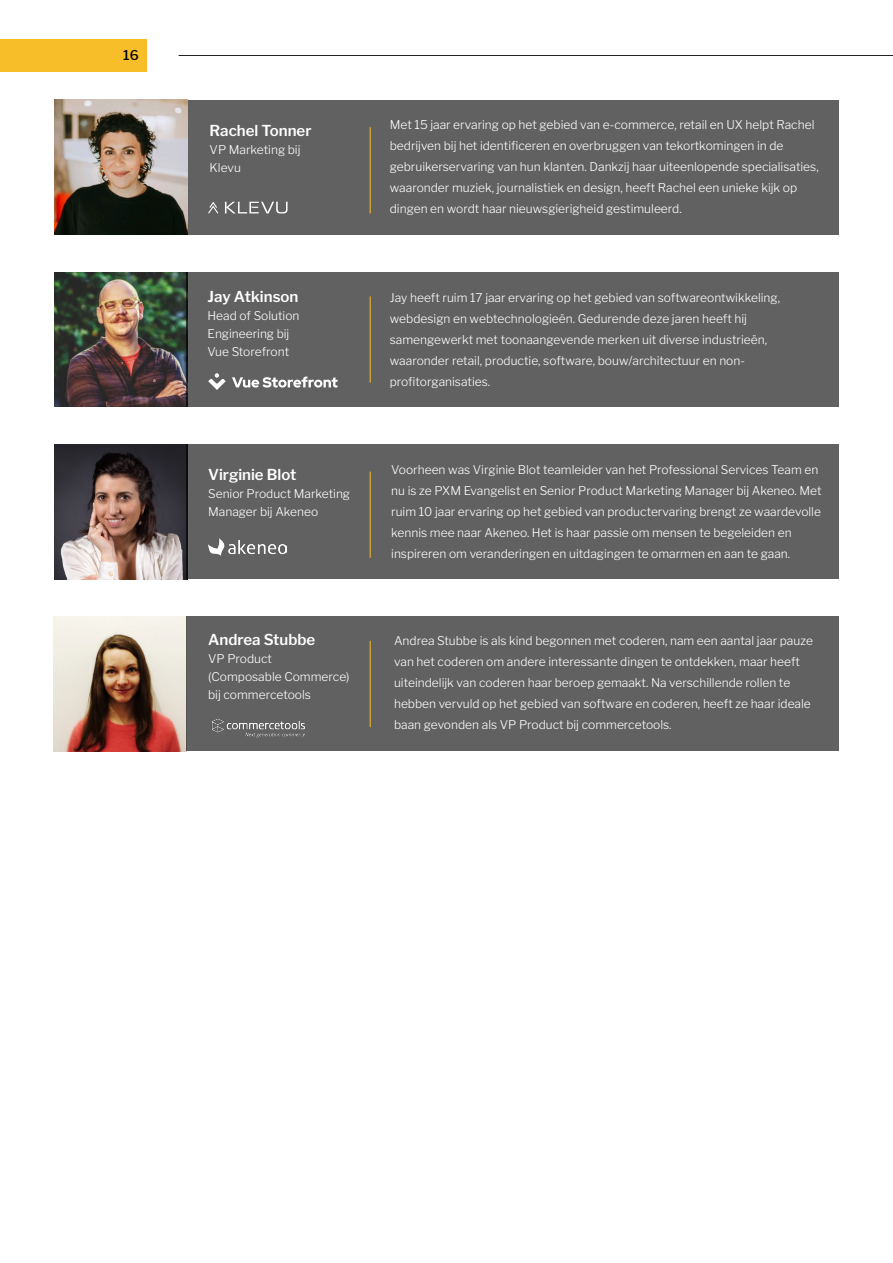
<style>
.page{position:relative;width:893px;height:1263px;background:#fff}
.page>*{position:absolute;margin:0;border:0;box-sizing:border-box;transform-origin:0 0}
.t1{font:600 15px "Libre Franklin";color:#fff}
.t2{font:500 13.5px "Libre Franklin";color:#000}
.t3{font:300 12px/21px "Libre Franklin";color:#fff}
</style>
<div class="page">
<hr style="left:179px;top:55px;width:714px;height:1px;background:#222">
<img style="left:54px;top:617px;width:133px;height:134px">
<img style="left:54px;top:444px;width:133px;height:135px">
<img style="left:54px;top:272px;width:133px;height:135px">
<div style="left:187px;top:272px;width:652px;height:135px;background:#616161"></div>
<div style="left:187px;top:444px;width:652px;height:135px;background:#616161"></div>
<div style="left:187px;top:617px;width:652px;height:134px;background:#616161"></div>
<div style="left:187px;top:100px;width:652px;height:135px;background:#616161"></div>
<img style="left:54px;top:100px;width:133px;height:135px">
<hr style="left:370px;top:641px;width:1px;height:86px;background:#f8be29">
<hr style="left:370px;top:472px;width:1px;height:86px;background:#f8be29">
<hr style="left:370px;top:296px;width:1px;height:87px;background:#f8be29">
<hr style="left:370px;top:127px;width:1px;height:86px;background:#f8be29">
<svg style="left:208px;top:202px;width:10px;height:11px"></svg>
<svg style="left:225px;top:202px;width:63px;height:11px"></svg>
<svg style="left:232px;top:376px;width:106px;height:12px"></svg>
<svg style="left:208px;top:373px;width:18px;height:17px"></svg>
<img style="left:208px;top:538px;width:78px;height:17px">
<img style="left:212px;top:719px;width:93px;height:19px">
<div style="left:0;top:39px;width:147px;height:33px;background:#f8be29"></div>
<p class="t2" style="left:123px;top:47px;width:17px">16</p>
<p class="t1" style="left:210px;top:121px;width:103px">Rachel Tonner</p>
<p class="t3" style="left:210px;top:140px;width:92px;line-height:18px">VP Marketing bij<br>Klevu</p>
<p class="t1" style="left:208px;top:287px;width:92px">Jay Atkinson</p>
<p class="t3" style="left:208px;top:307px;width:94px;line-height:18px">Head of Solution<br>Engineering bij<br>Vue Storefront</p>
<p class="t1" style="left:208px;top:466px;width:90px">Virginie Blot</p>
<p class="t3" style="left:208px;top:485px;width:143px;line-height:18px">Senior Product Marketing<br>Manager bij Akeneo</p>
<p class="t1" style="left:208px;top:630px;width:109px">Andrea Stubbe</p>
<p class="t3" style="left:208px;top:649px;width:143px;line-height:18px">VP Product<br>(Composable Commerce) bij commercetools</p>
<p class="t3" style="left:390px;top:114px;width:430px">Met 15 jaar ervaring op het gebied van e-commerce, retail en UX helpt Rachel bedrijven bij het identificeren en overbruggen van tekortkomingen in de gebruikerservaring van hun klanten. Dankzij haar uiteenlopende specialisaties, waaronder muziek, journalistiek en design, heeft Rachel een unieke kijk op dingen en wordt haar nieuwsgierigheid gestimuleerd.</p>
<p class="t3" style="left:390px;top:287px;width:392px">Jay heeft ruim 17 jaar ervaring op het gebied van softwareontwikkeling, webdesign en webtechnologieën. Gedurende deze jaren heeft hij samengewerkt met toonaangevende merken uit diverse industrieën, waaronder retail, productie, software, bouw/architectuur en non&shy;profitorganisaties.</p>
<p class="t3" style="left:391px;top:459px;width:432px">Voorheen was Virginie Blot teamleider van het Professional Services Team en nu is ze PXM Evangelist en Senior Product Marketing Manager bij Akeneo. Met ruim 10 jaar ervaring op het gebied van productervaring brengt ze waardevolle kennis mee naar Akeneo. Het is haar passie om mensen te begeleiden en inspireren om veranderingen en uitdagingen te omarmen en aan te gaan.</p>
<p class="t3" style="left:394px;top:630px;width:420px">Andrea Stubbe is als kind begonnen met coderen, nam een aantal jaar pauze van het coderen om andere interessante dingen te ontdekken, maar heeft uiteindelijk van coderen haar beroep gemaakt. Na verschillende rollen te hebben vervuld op het gebied van software en coderen, heeft ze haar ideale baan gevonden als VP Product bij commercetools.</p>
</div>
